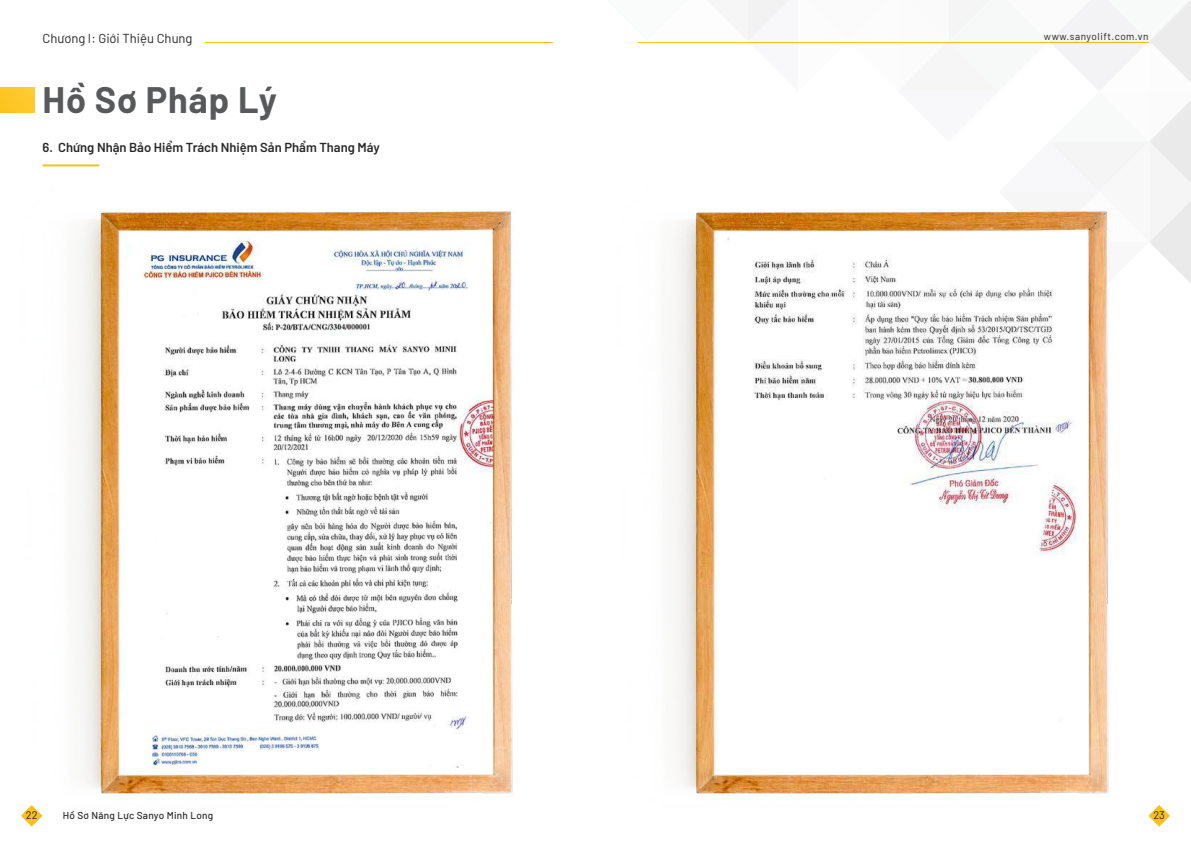
<style>
.page{position:relative;width:1191px;height:842px;background:#fff}
.page>*{position:absolute;margin:0;border:0;box-sizing:border-box;transform-origin:0 0}
.t1{font:700 36px "Barlow";letter-spacing:.025em;color:#58595b}
.t2{font:600 13px "Barlow";color:#292829}
.t3{font:13px "Barlow";color:#292829}
.t4{font:11px "Barlow";color:#292829}
.t5{font:500 10px "Barlow";letter-spacing:.025em;color:#292829}
.t6{font:10px "Barlow";letter-spacing:.05em;color:#292829}
</style>
<div class="page">
<svg style="left:1148px;top:805px;width:22px;height:22px"></svg>
<svg style="left:21px;top:807px;width:22px;height:20px"></svg>
<hr style="left:205px;top:42px;width:347px;height:1px;background:#fbc119">
<svg style="left:638px;top:0;width:553px;height:283px"></svg>
<img style="left:30px;top:211px;width:483px;height:596px">
<div style="left:0;top:88px;width:34px;height:24px;background:#fec728"></div>
<hr style="left:43px;top:164px;width:56px;height:2px;background:#fbc119">
<img style="left:638px;top:187px;width:509px;height:610px">
<p class="t3" style="left:43px;top:28px;width:152px">Chương I: Giới Thiệu Chung</p>
<h1 class="t1" style="left:43px;top:73px;width:236px">Hồ Sơ Pháp Lý</h1>
<p class="t2" style="left:43px;top:138px;width:339px">6. Chứng Nhận Bảo Hiểm Trách Nhiệm Sản Phẩm Thang Máy</p>
<p class="t6" style="left:1044px;top:29px;width:106px">www.sanyolift.com.vn</p>
<p class="t5" style="left:63px;top:808px;width:152px">Hồ Sơ Năng Lực Sanyo Minh Long</p>
<p class="t4" style="left:26px;top:807px;width:13px">22</p>
<p class="t4" style="left:1153px;top:807px;width:13px">23</p>
</div>
